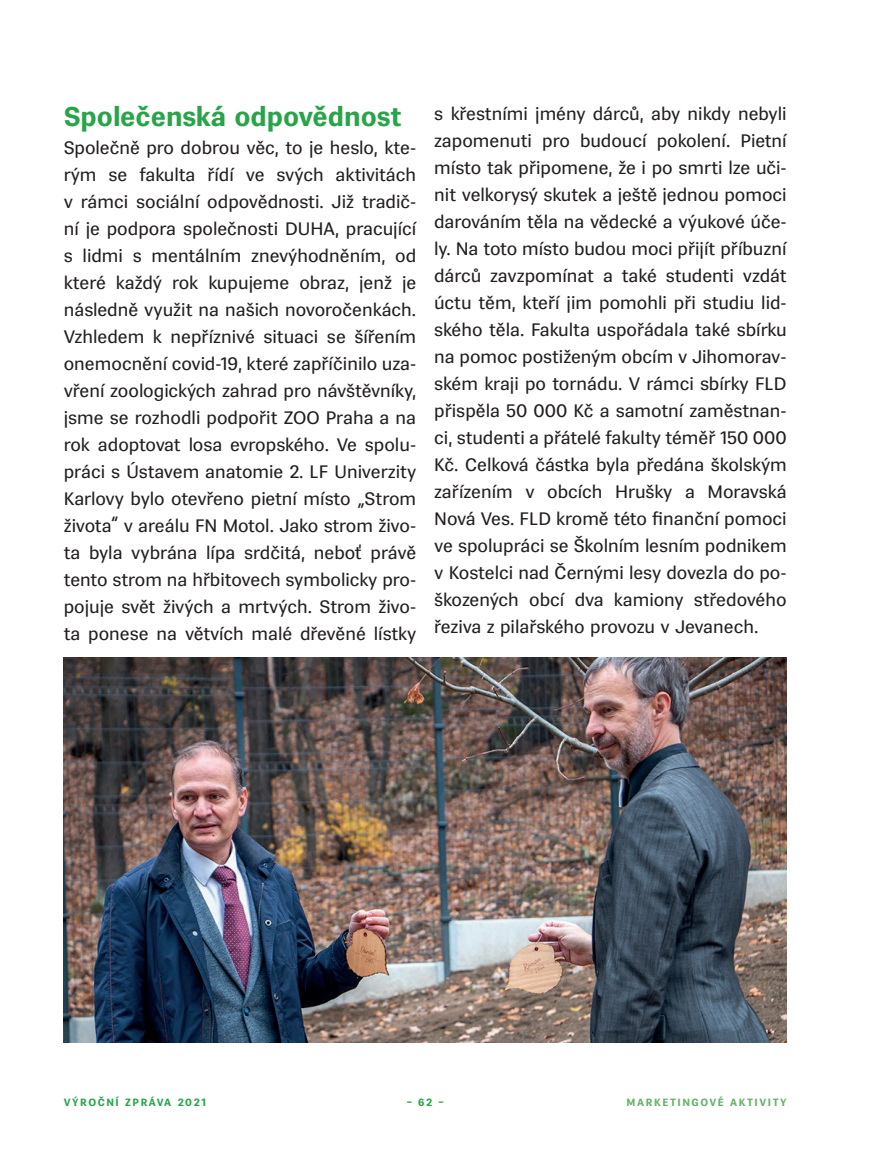
<style>
.page{position:relative;width:893px;height:1149px;background:#fff}
.page>*{position:absolute;margin:0;border:0;box-sizing:border-box;transform-origin:0 0}
.t1{font:700 27px "Vegan Sans Premium";color:#29a449}
.t2{font:18px/27px "Vegan Sans Premium";letter-spacing:-.01em;color:#231f20;text-align:justify}
.t3{font:700 10.5px "Vegan Sans Premium";letter-spacing:.15em;color:#29a449}
.t4{font:700 10.5px "Vegan Sans Premium";letter-spacing:.15em;color:#64b265}
</style>
<div class="page">
<img style="left:64px;top:657px;width:723px;height:385px">
<h1 class="t1" style="left:64px;top:101px;width:340px">Společenská odpovědnost</h1>
<p class="t2" style="left:64px;top:134px;width:354px">Společně pro dobrou věc, to je heslo, kte&shy;rým se fakulta řídí ve svých aktivitách v rámci sociální odpovědnosti. Již tradič&shy;ní je podpora společnosti DUHA, pracující s lidmi s mentálním znevýhodněním, od které každý rok kupujeme obraz, jenž je následně využit na našich novoročenkách.<br>Vzhledem k nepříznivé situaci se šířením onemocnění covid-19, které zapříčinilo uza&shy;vření zoologických zahrad pro návštěvníky, jsme se rozhodli podpořit ZOO Praha a na rok adoptovat losa evropského. Ve spolu&shy;práci s Ústavem anatomie 2. LF Univerzity Karlovy bylo otevřeno pietní místo „Strom života“ v areálu FN Motol. Jako strom živo&shy;ta byla vybrána lípa srdčitá, neboť právě tento strom na hřbitovech symbolicky pro&shy;pojuje svět živých a mrtvých. Strom živo&shy;ta ponese na větvích malé dřevěné lístky</p>
<p class="t2" style="left:434px;top:100px;width:354px">s křestními jmény dárců, aby nikdy nebyli zapomenuti pro budoucí pokolení. Pietní místo tak připomene, že i po smrti lze uči&shy;nit velkorysý skutek a ještě jednou pomoci darováním těla na vědecké a výukové úče&shy;ly. Na toto místo budou moci přijít příbuzní dárců zavzpomínat a také studenti vzdát úctu těm, kteří jim pomohli při studiu lid&shy;ského těla. Fakulta uspořádala také sbírku na pomoc postiženým obcím v Jihomorav&shy;ském kraji po tornádu. V rámci sbírky FLD přispěla 50 000 Kč a samotní zaměstnan&shy;ci, studenti a přátelé fakulty téměř 150 000<br>Kč. Celková částka byla předána školským zařízením v obcích Hrušky a Moravská Nová Ves. FLD kromě této finanční pomoci ve spolupráci se Školním lesním podnikem v Kostelci nad Černými lesy dovezla do po&shy;škozených obcí dva kamiony středového řeziva z pilařského provozu v Jevanech.</p>
<p class="t3" style="left:64px;top:1095px;width:144px">VÝROČNÍ ZPRÁVA 2021</p>
<p class="t3" style="left:407px;top:1095px;width:38px">– 62 –</p>
<p class="t4" style="left:627px;top:1095px;width:162px">MARKETINGOVÉ AKTIVITY</p>
</div>
